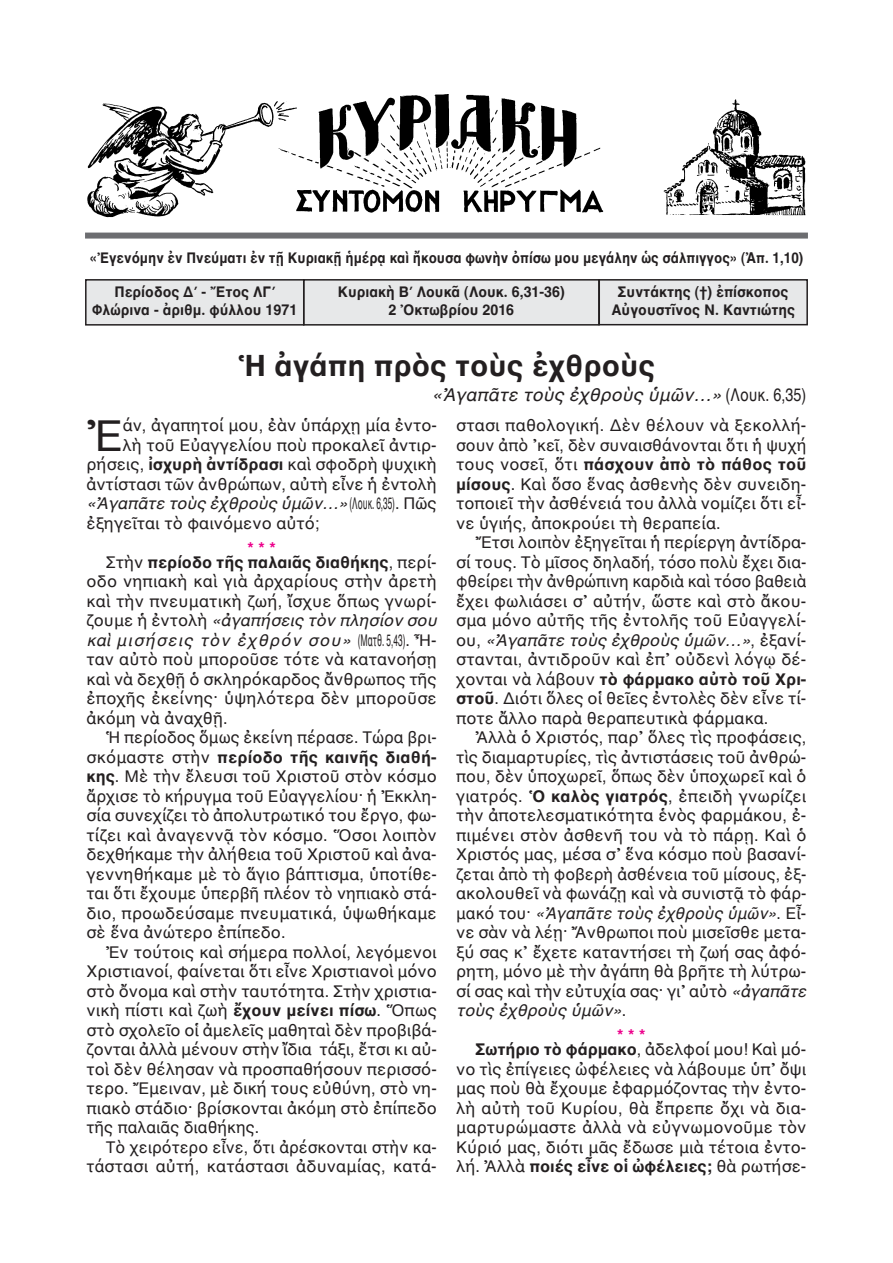
<style>
.page{position:relative;width:893px;height:1263px;background:#fff}
.page>*{position:absolute;margin:0;border:0;box-sizing:border-box;transform-origin:0 0}
.t1{font:43.5px "AL Helvetica";color:#231f20}
.t2{font:700 30px "AL Helvetica";color:#231f20}
.t3{font:italic 18px "AL Helvetica";color:#231f20}
.t4{font:16.5px/19.5px "AL Helvetica";color:#231f20;text-align:justify}
.t5{font:italic 16.5px "AL Helvetica";letter-spacing:-.005em;color:#231f20}
.t6{font:700 16.5px/14.1px "AL Helvetica";color:#231f20}
.t7{font:700 15px/18px "AL Helvetica";color:#231f20;text-align:center;scale:.95 1}
.t8{font:700 15px "AL Helvetica";color:#231f20;scale:.9 1}
.s1{font-style:normal}
.s2{font-weight:700}
.s3{color:#ed028c}
.s4{font-weight:400}
.s5{font-style:italic}
.s6{font-weight:700;color:#ed028c}
</style>
<div class="page">
<div style="left:304px;top:280px;width:295px;height:45px;background:#e7e8e9"></div>
<div style="left:303px;top:279px;width:297px;height:47px;border:2px solid #231f20"></div>
<div style="left:87px;top:281px;width:216px;height:43px;background:#e7e8e9"></div>
<div style="left:85px;top:279px;width:219px;height:47px;border:2px solid #231f20"></div>
<div style="left:600px;top:281px;width:206px;height:43px;background:#e7e8e9"></div>
<div style="left:598px;top:279px;width:210px;height:46px;border:2px solid #231f20"></div>
<div style="left:85px;top:233px;width:723px;height:6px;background:#6c6d70"></div>
<img style="left:87px;top:94px;width:719px;height:124px">
<p class="t8" style="left:90px;top:249px;width:794px">«Ἐγενόμην ἐν Πνεύματι ἐν τῇ Κυριακῇ ἡμέρᾳ καὶ ἤκουσα φωνὴν ὀπίσω μου μεγάλην ὡς σάλπιγγος» (Ἀπ. 1,10)</p>
<p class="t7" style="left:92px;top:283px;width:217px">Περίοδος Δ΄ - Ἔτος ΛΓ΄<br>Φλώρινα - ἀριθμ. φύλλου 1971</p>
<p class="t7" style="left:611px;top:283px;width:195px">Συντάκτης (†) ἐπίσκοπος<br>Αὐγουστῖνος Ν. Καντιώτης</p>
<h2 class="t2" style="left:238px;top:347px;width:419px">Ἡ ἀγάπη πρὸς τοὺς ἐχθροὺς</h2>
<p class="t3" style="left:432px;top:383px;width:376px">«Ἀγαπᾶτε τοὺς ἐχθροὺς ὑμῶν…» <span class="s1">(Λουκ. 6,35)</span></p>
<p class="t7" style="left:338px;top:283px;width:241px">Κυριακὴ Β΄ Λουκᾶ (Λουκ. 6,31-36)<br>2 Ὀκτωβρίου 2016</p>
<h1 class="t1" style="left:87px;top:409px;width:38px">Ἐ</h1>
<p class="t4" style="left:123px;top:415px;width:316px">άν, ἀγαπητοί μου, ἐὰν ὑπάρχῃ μία ἐντο-</p>
<p class="t4" style="left:123px;top:435px;width:316px">λὴ τοῦ Εὐαγγελίου ποὺ προκαλεῖ ἀντιρ-</p>
<p class="t4" style="left:87px;top:454px;width:352px">ρήσεις, <span class="s2">ἰσχυρὴ ἀντίδρασι</span> καὶ σφοδρὴ ψυχικὴ</p>
<p class="t4" style="left:87px;top:474px;width:352px">ἀντίστασι τῶν ἀνθρώπων, αὐτὴ εἶνε ἡ ἐντολὴ</p>
<p class="t5" style="left:87px;top:494px;width:352px">«Ἀγαπᾶτε τοὺς ἐχθροὺς ὑμῶν…»<span class="s1">(Λουκ. 6,35). Πῶς</span></p>
<p class="t4" style="left:87px;top:513px;width:234px">ἐξηγεῖται τὸ φαινόμενο αὐτό;</p>
<p class="t6" style="left:106px;top:541px;width:332px;text-indent:142px"><span class="s3">***<br></span><span class="s4">Στὴν</span> περίοδο τῆς παλαιᾶς διαθήκης<span class="s4">, περί-</span></p>
<p class="t4" style="left:87px;top:571px;width:352px">οδο νηπιακὴ καὶ γιὰ ἀρχαρίους στὴν ἀρετὴ καὶ τὴν πνευματικὴ ζωή, ἴσχυε ὅπως γνωρί&shy;ζουμε ἡ ἐντολὴ <span class="s5">«ἀγαπήσεις τὸν πλησίον σου καὶ μισήσεις τὸν ἐχθρόν σου»</span> (Ματθ. 5,43). Ἦ&shy;ταν αὐτὸ ποὺ μποροῦσε τότε νὰ κατανοήσῃ καὶ νὰ δεχθῇ ὁ σκληρόκαρδος ἄνθρωπος τῆς ἐποχῆς ἐκείνης· ὑψηλότερα δὲν μποροῦσε ἀκόμη νὰ ἀναχθῇ.</p>
<p class="t4" style="left:87px;top:727px;width:352px;text-indent:19px">Ἡ περίοδος ὅμως ἐκείνη πέρασε. Τώρα βρι&shy;σκόμαστε στὴν <span class="s2">περίοδο τῆς καινῆς διαθή&shy;κης</span>. Μὲ τὴν ἔλευσι τοῦ Χριστοῦ στὸν κόσμο ἄρχισε τὸ κήρυγμα τοῦ Εὐαγγελίου· ἡ Ἐκκλη&shy;σία συνεχίζει τὸ ἀπολυτρωτικό του ἔργο, φω&shy;τίζει καὶ ἀναγεννᾷ τὸν κόσμο. Ὅσοι λοιπὸν δεχθήκαμε τὴν ἀλήθεια τοῦ Χριστοῦ καὶ ἀνα&shy;γεννηθήκαμε μὲ τὸ ἅγιο βάπτισμα, ὑποτίθε&shy;ται ὅτι ἔχουμε ὑπερβῆ πλέον τὸ νηπιακὸ στά&shy;διο, προωδεύσαμε πνευματικά, ὑψωθήκαμε σὲ ἕνα ἀνώτερο ἐπίπεδο.</p>
<p class="t4" style="left:87px;top:942px;width:352px;text-indent:19px">Ἐν τούτοις καὶ σήμερα πολλοί, λεγόμενοι Χριστιανοί, φαίνεται ὅτι εἶνε Χριστιανοὶ μόνο στὸ ὄνομα καὶ στὴν ταυτότητα. Στὴν χριστια&shy;νικὴ πίστι καὶ ζωὴ <span class="s2">ἔχουν μείνει πίσω</span>. Ὅπως στὸ σχολεῖο οἱ ἀμελεῖς μαθηταὶ δὲν προβιβά&shy;ζονται ἀλλὰ μένουν στὴν ἴδια τάξι, ἔτσι κι αὐ&shy;τοὶ δὲν θέλησαν νὰ προσπαθήσουν περισσό&shy;τερο. Ἔμειναν, μὲ δική τους εὐθύνη, στὸ νη&shy;πιακὸ στάδιο· βρίσκονται ἀκόμη στὸ ἐπίπεδο τῆς παλαιᾶς διαθήκης.</p>
<p class="t4" style="left:87px;top:1137px;width:352px;text-align:right">Τὸ χειρότερο εἶνε, ὅτι ἀρέσκονται στὴν κα&shy;τάστασι αὐτή, κατάστασι ἀδυναμίας, κατά-</p>
<p class="t4" style="left:456px;top:415px;width:352px">στασι παθολογική. Δὲν θέλουν νὰ ξεκολλή&shy;σουν ἀπὸ ᾽κεῖ, δὲν συναισθάνονται ὅτι ἡ ψυχή τους νοσεῖ, ὅτι <span class="s2">πάσχουν ἀπὸ τὸ πάθος τοῦ μίσους</span>. Καὶ ὅσο ἕνας ἀσθενὴς δὲν συνειδη&shy;τοποιεῖ τὴν ἀσθένειά του ἀλλὰ νομίζει ὅτι εἶ&shy;νε ὑγιής, ἀποκρούει τὴ θεραπεία.</p>
<p class="t4" style="left:456px;top:532px;width:352px;text-indent:19px">Ἔτσι λοιπὸν ἐξηγεῖται ἡ περίεργη ἀντίδρα&shy;σί τους. Τὸ μῖσος δηλαδή, τόσο πολὺ ἔχει δια&shy;φθείρει τὴν ἀνθρώπινη καρδιὰ καὶ τόσο βαθειὰ ἔχει φωλιάσει σ᾽ αὐτήν, ὥστε καὶ στὸ ἄκου&shy;σμα μόνο αὐτῆς τῆς ἐντολῆς τοῦ Εὐαγγελί&shy;ου, <span class="s5">«Ἀγαπᾶτε τοὺς ἐχθροὺς ὑμῶν…»</span>, ἐξανί&shy;στανται, ἀντιδροῦν καὶ ἐπ᾿ οὐδενὶ λόγῳ δέ&shy;χονται νὰ λάβουν <span class="s2">τὸ φάρμακο αὐτὸ τοῦ Χρι&shy;στοῦ</span>. Διότι ὅλες οἱ θεῖες ἐντολὲς δὲν εἶνε τί&shy;ποτε ἄλλο παρὰ θεραπευτικὰ φάρμακα.</p>
<p class="t4" style="left:456px;top:727px;width:352px;text-indent:19px">Ἀλλὰ ὁ Χριστός, παρ᾿ ὅλες τὶς προφάσεις, τὶς διαμαρτυρίες, τὶς ἀντιστάσεις τοῦ ἀνθρώ&shy;που, δὲν ὑποχωρεῖ, ὅπως δὲν ὑποχωρεῖ καὶ ὁ γιατρός. <span class="s2">Ὁ καλὸς γιατρός</span>, ἐπειδὴ γνωρίζει τὴν ἀποτελεσματικότητα ἑνὸς φαρμάκου, ἐ&shy;πιμένει στὸν ἀσθενῆ του νὰ τὸ πάρῃ. Καὶ ὁ Χριστός μας, μέσα σ᾽ ἕνα κόσμο ποὺ βασανί&shy;ζεται ἀπὸ τὴ φοβερὴ ἀσθένεια τοῦ μίσους, ἐξ&shy;ακολουθεῖ νὰ φωνάζῃ καὶ νὰ συνιστᾷ τὸ φάρ&shy;μακό του· <span class="s5">«Ἀγαπᾶτε τοὺς ἐχθροὺς ὑμῶν»</span>. Εἶ&shy;νε σὰν νὰ λέῃ· Ἄνθρωποι ποὺ μισεῖσθε μετα&shy;ξύ σας κ᾽ ἔχετε καταντήσει τὴ ζωή σας ἀφό&shy;ρητη, μόνο μὲ τὴν ἀγάπη θὰ βρῆτε τὴ λύτρω&shy;σί σας καὶ τὴν εὐτυχία σας· γι᾽ αὐτὸ <span class="s5">«ἀγαπᾶτε τοὺς ἐχθροὺς ὑμῶν»</span>.</p>
<p class="t4" style="left:475px;top:1028px;width:332px;line-height:14.1px;text-indent:142px"><span class="s6">***<br></span><span class="s2">Σωτήριο τὸ φάρμακο</span>, ἀδελφοί μου! Καὶ μό-</p>
<p class="t4" style="left:456px;top:1059px;width:352px">νο τὶς ἐπίγειες ὠφέλειες νὰ λάβουμε ὑπ᾿ ὄψι μας ποὺ θὰ ἔχουμε ἐφαρμόζοντας τὴν ἐντο&shy;λὴ αὐτὴ τοῦ Κυρίου, θὰ ἔπρεπε ὄχι νὰ δια&shy;μαρτυρώμαστε ἀλλὰ νὰ εὐγνωμονοῦμε τὸν Κύριό μας, διότι μᾶς ἔδωσε μιὰ τέτοια ἐντο&shy;λή. Ἀλλὰ <span class="s2">ποιές εἶνε οἱ ὠφέλειες;</span> θὰ ρωτήσε-</p>
</div>
